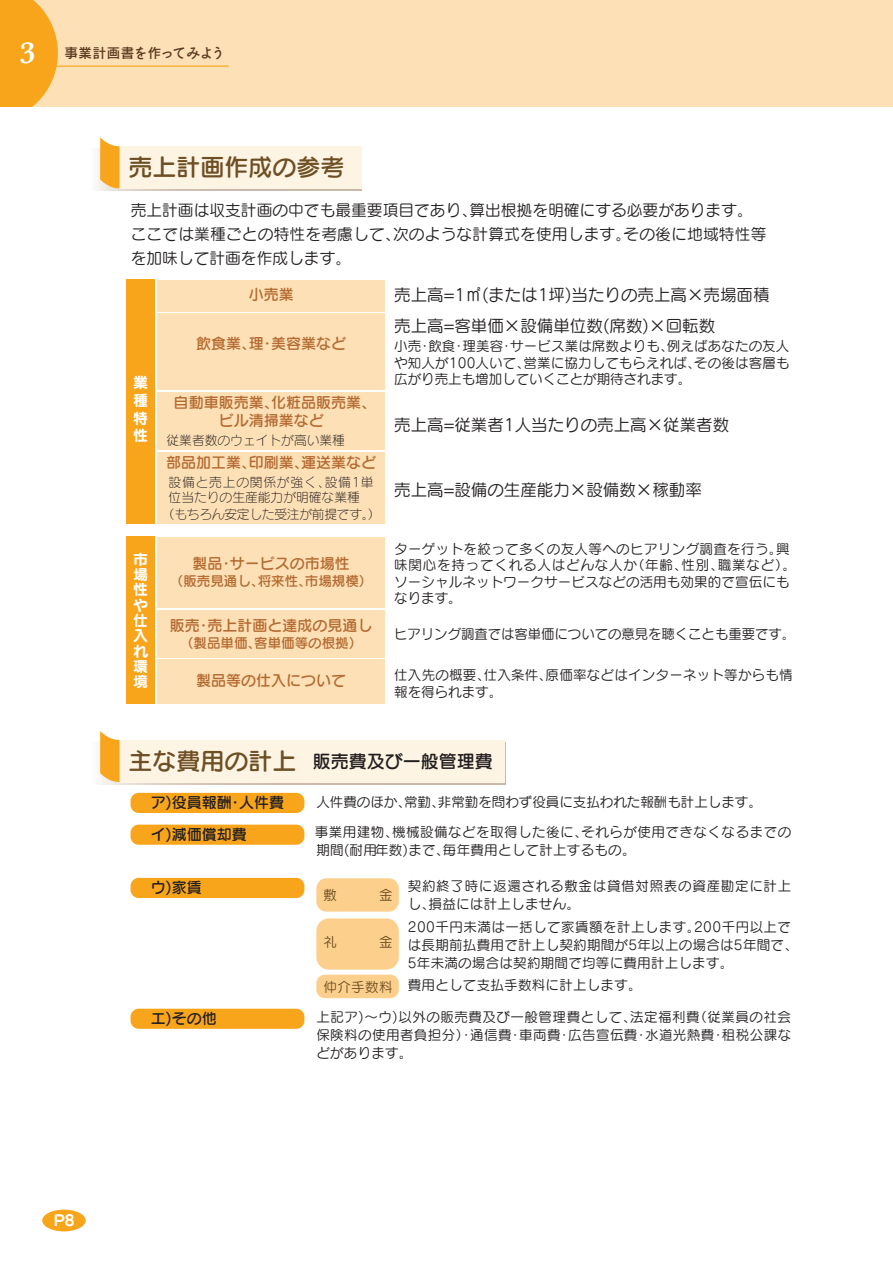
<style>
.page{position:relative;width:893px;height:1263px;background:#fff}
.page>*{position:absolute;margin:0;border:0;box-sizing:border-box;transform-origin:0 0}
.t1{font:600 31.5px "Baskerville";color:#fff}
.t2{font:24px "Seurat Pro DB";color:#6e4f24}
.t3{font:18px "Seurat Pro DB";color:#231f20}
.t4{font:16.5px/31.2px "Seurat Pro M";color:#231f20}
.t5{font:15.75px/24px "Seurat Pro M";color:#231f20}
.t6{font:15px/18px "Seurat Pro DB";color:#b46b31;text-align:center}
.t7{font:15px/31.5px "Seurat Pro DB";color:#231f20}
.t8{font:15px/15.3px "Seurat Pro B";color:#fff;text-align:justify}
.t9{font:13.5px/16.5px "Seurat Pro M";letter-spacing:.02em;color:#231f20}
.t10{font:13.5px/29.1px "Seurat Pro M";letter-spacing:.04em;color:#231f20}
.t11{font:13.5px/18px "Seurat Pro M";letter-spacing:.055em;color:#231f20}
.t12{font:13.5px "Seurat Pro DB";color:#b46b31}
.t13{font:13.5px "Seurat Pro M";color:#231f20}
.t14{font:13.5px "Rodin Bokutoh Pro DB";letter-spacing:.03em;color:#5e3922}
.t15{font:13.5px "Seurat Pro M";letter-spacing:.03em;color:#6e4f24}
.t16{font:12.75px/15px "Seurat Pro L";color:#231f20}
.t17{font:12.75px "Seurat Pro L";letter-spacing:-.02em;color:#231f20}
.s1{font-size:24px;color:#6e4f24}
</style>
<div class="page">
<div style="left:0;top:0;width:893px;height:106px;background:#fee0b6"></div>
<div style="left:131px;top:793px;width:173px;height:20px;background:#f9a51b;border-radius:8px"></div>
<div style="left:131px;top:825px;width:173px;height:20px;background:#f9a51b;border-radius:8px"></div>
<div style="left:131px;top:878px;width:173px;height:20px;background:#f9a51b;border-radius:8px"></div>
<div style="left:131px;top:1009px;width:173px;height:20px;background:#f9a51b;border-radius:8px"></div>
<div style="left:126px;top:537px;width:29px;height:167px;background:#f9a51b"></div>
<div style="left:126px;top:280px;width:29px;height:244px;background:#f9a51b"></div>
<div style="left:157px;top:280px;width:228px;height:31px;background:#fee0b6"></div>
<div style="left:157px;top:313px;width:228px;height:77px;background:#fee0b6"></div>
<div style="left:157px;top:392px;width:228px;height:58px;background:#fee0b6"></div>
<div style="left:157px;top:452px;width:228px;height:72px;background:#fee0b6"></div>
<div style="left:157px;top:537px;width:228px;height:70px;background:#fee0b6"></div>
<div style="left:157px;top:610px;width:228px;height:47px;background:#fee0b6"></div>
<div style="left:157px;top:659px;width:228px;height:45px;background:#fee0b6"></div>
<svg style="left:97px;top:149px;width:265px;height:42px"></svg>
<div style="left:120px;top:146px;width:242px;height:42px;background:#fef4e4"></div>
<svg style="left:100px;top:137px;width:20px;height:51px"></svg>
<svg style="left:100px;top:782px;width:405px;height:2px"></svg>
<div style="left:120px;top:740px;width:385px;height:42px;background:#fef4e4"></div>
<svg style="left:100px;top:731px;width:20px;height:51px"></svg>
<div style="left:316px;top:878px;width:83px;height:34px;background:#fdcf8c;border-radius:10px"></div>
<div style="left:316px;top:975px;width:83px;height:23px;background:#fdcf8c;border-radius:8px"></div>
<div style="left:316px;top:918px;width:83px;height:52px;background:#fdcf8c;border-radius:12px"></div>
<div style="left:42px;top:1209px;width:44px;height:22px;background:#f9a51b;border-radius:50%"></div>
<svg style="left:0;top:0;width:58px;height:106px;background:#f9ac2f"></svg>
<hr style="left:55px;top:66px;width:174px;height:1px;background:#f9a51b">
<h1 class="t1" style="left:19px;top:31px;width:17px">3</h1>
<p class="t14" style="left:65px;top:44px;width:162px">事業計画書を作ってみよう</p>
<h2 class="t2" style="left:129px;top:152px;width:217px">売上計画作成の参考</h2>
<p class="t5" style="left:131px;top:197px;width:637px">売上計画は収支計画の中でも最重要項目であり、算出根拠を明確にする必要があります。ここでは業種ごとの特性を考慮して、次のような計算式を使用します。その後に地域特性等を加味して計画を作成します。</p>
<p class="t8" style="left:133px;top:373px;width:16px;line-height:17.7px">業種特性</p>
<p class="t8" style="left:133px;top:551px;width:17px">市場性や仕入れ環境</p>
<p class="t6" style="left:249px;top:285px;width:46px">小売業</p>
<p class="t4" style="left:394px;top:278px;width:377px">売上高=1㎡(または1坪)当たりの売上高×売場面積売上高=客単価×設備単位数(席数)×回転数</p>
<p class="t6" style="left:196px;top:334px;width:151px">飲食業、理・美容業など</p>
<p class="t9" style="left:394px;top:338px;width:397px;text-align:justify">小売・飲食・理美容・サービス業は席数よりも、例えばあなたの友人や知人が100人いて、営業に協力してもらえれば、その後は客層も広がり売上も増加していくことが期待されます。</p>
<p class="t6" style="left:174px;top:393px;width:204px">自動車販売業、化粧品販売業、ビル清掃業など</p>
<p class="t16" style="left:166px;top:432px;width:180px">従業者数のウェイトが高い業種</p>
<p class="t6" style="left:166px;top:453px;width:211px">部品加工業、印刷業、運送業など</p>
<p class="t17" style="left:162px;top:506px;width:220px">（もちろん安定した受注が前提です。）</p>
<p class="t16" style="left:169px;top:474px;width:207px">設備と売上の関係が強く、設備1単位当たりの生産能力が明確な業種</p>
<p class="t6" style="left:192px;top:554px;width:159px">製品・サービスの市場性</p>
<p class="t12" style="left:170px;top:571px;width:204px">（販売見通し、将来性、市場規模）</p>
<p class="t6" style="left:170px;top:616px;width:204px">販売・売上計画と達成の見通し</p>
<p class="t12" style="left:180px;top:634px;width:184px">（製品単価、客単価等の根拠）</p>
<p class="t6" style="left:196px;top:671px;width:151px">製品等の仕入について</p>
<p class="t4" style="left:394px;top:409px;width:336px">売上高=従業者1人当たりの売上高×従業者数</p>
<p class="t4" style="left:394px;top:474px;width:309px">売上高=設備の生産能力×設備数×稼動率</p>
<p class="t9" style="left:394px;top:540px;width:403px">ターゲットを絞って多くの友人等へのヒアリング調査を行う。興味関心を持ってくれる人はどんな人か（年齢、性別、職業など）。ソーシャルネットワークサービスなどの活用も効果的で宣伝にもなります。</p>
<p class="t13" style="left:394px;top:625px;width:402px">ヒアリング調査では客単価についての意見を聴くことも重要です。</p>
<p class="t9" style="left:394px;top:666px;width:400px">仕入先の概要、仕入条件、原価率などはインターネット等からも情報を得られます。</p>
<h3 class="t3" style="left:129px;top:750px;width:366px"><span class="s1">主な費用の計上</span> 販売費及び一般管理費</h3>
<p class="t8" style="left:54px;top:1212px;width:22px">P8</p>
<p class="t7" style="left:151px;top:786px;width:135px">ア)役員報酬・人件費イ)減価償却費</p>
<p class="t7" style="left:151px;top:871px;width:52px">ウ)家賃</p>
<p class="t7" style="left:151px;top:1002px;width:68px">エ)その他</p>
<p class="t10" style="left:315px;top:787px;width:478px">人件費のほか、常勤、非常勤を問わず役員に支払われた報酬も計上します。<br>事業用建物、機械設備などを取得した後に、それらが使用できなくなるまでの</p>
<p class="t9" style="left:316px;top:841px;width:321px">期間(耐用年数)まで、毎年費用として計上するもの。</p>
<p class="t11" style="left:408px;top:877px;width:385px">契約終了時に返還される敷金は貸借対照表の資産勘定に計上し、損益には計上しません。</p>
<p class="t9" style="left:408px;top:917px;width:391px;line-height:18px">200千円未満は一括して家賃額を計上します。200千円以上では長期前払費用で計上し契約期間が5年以上の場合は5年間で、<br>5年未満の場合は契約期間で均等に費用計上します。</p>
<p class="t9" style="left:408px;top:976px;width:235px">費用として支払手数料に計上します。</p>
<p class="t9" style="left:316px;top:1008px;width:476px;line-height:18px;text-align:justify">上記ア)～ウ)以外の販売費及び一般管理費として、法定福利費（従業員の社会保険料の使用者負担分）・通信費・車両費・広告宣伝費・水道光熱費・租税公課などがあります。</p>
<p class="t15" style="left:323px;top:886px;width:15px">敷</p>
<p class="t15" style="left:379px;top:886px;width:15px">金</p>
<p class="t15" style="left:323px;top:933px;width:15px">礼</p>
<p class="t15" style="left:379px;top:933px;width:15px">金</p>
<p class="t15" style="left:323px;top:978px;width:71px">仲介手数料</p>
</div>
